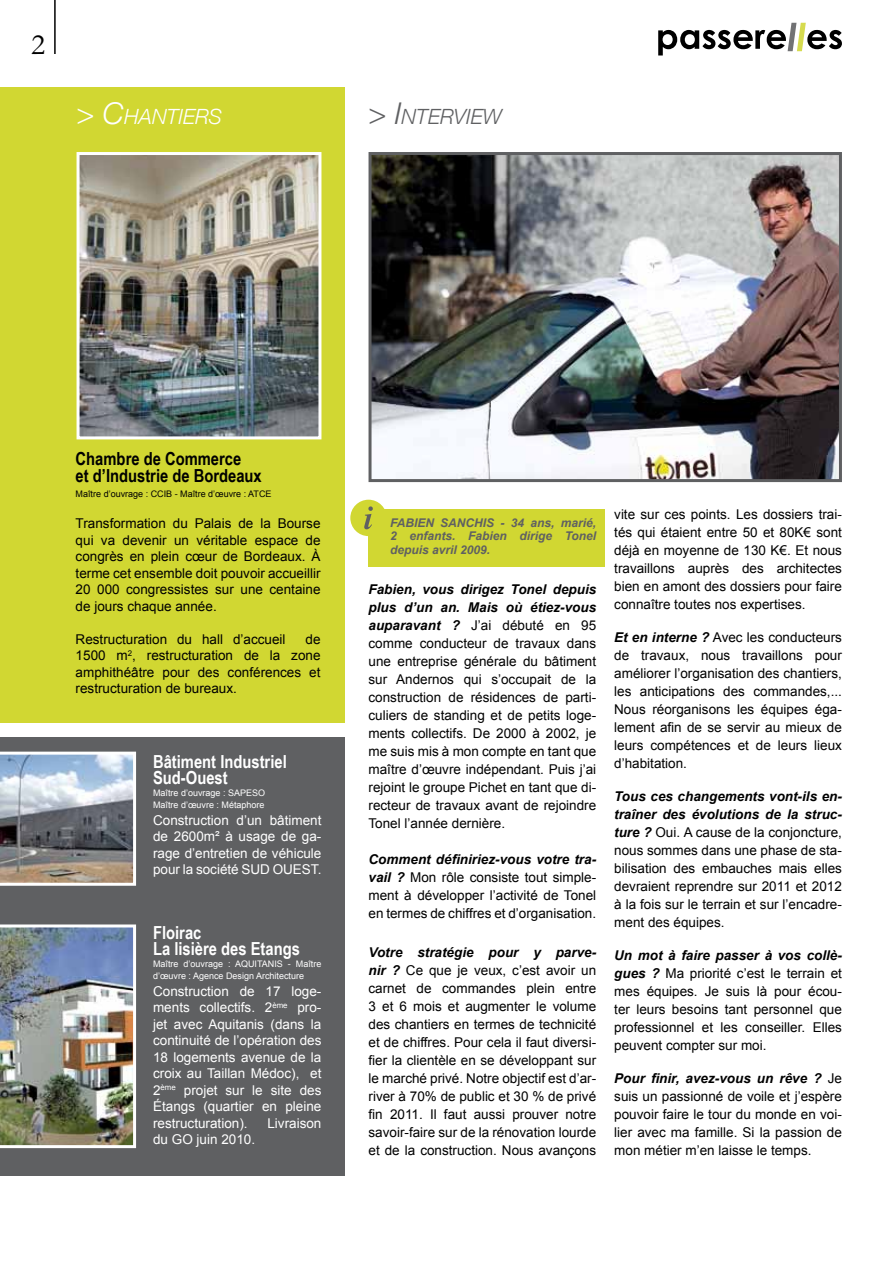
<style>
.page{position:relative;width:893px;height:1263px;background:#fff}
.page>*{position:absolute;margin:0;border:0;box-sizing:border-box;transform-origin:0 0}
.t1{font:30px "Garamond";color:#000}
.t2{font:italic 300 21px "Helvetica Neue";color:#fff}
.t3{font:italic 300 21px "Helvetica Neue";color:#5f6062}
.t4{font:700 18px/16.5px "Arial Narrow";color:#fff}
.t5{font:700 18px/16.5px "Arial Narrow";color:#000}
.t6{font:13.5px/18px "Arial";color:#000;text-align:justify}
.t7{font:13.5px/16.5px "Arial";color:#fff;text-align:justify}
.t8{font:italic 700 12px/13.5px "Arial";color:#5f6062;text-align:justify}
.t9{font:9px/12px "Arial";color:#fff}
.t10{font:9px "Arial";color:#000}
.s1{font-size:30px}
.s2{font-weight:700;font-style:italic}
</style>
<div class="page">
<div style="left:0;top:738px;width:344px;height:438px;background:#5f6062"></div>
<hr style="left:54px;top:0;width:2px;height:54px;background:#000">
<div style="left:0;top:87px;width:344px;height:636px;background:#d1d732"></div>
<img style="left:373px;top:156px;width:465px;height:322px">
<div style="left:369px;top:152px;width:473px;height:330px;border:3px solid #5f6062"></div>
<svg style="left:0;top:752px;width:136px;height:134px"></svg>
<img style="left:0;top:924px;width:136px;height:224px">
<img style="left:81px;top:156px;width:236px;height:279px">
<div style="left:77px;top:152px;width:244px;height:287px;border:3px solid #fff"></div>
<svg style="left:658px;top:23px;width:184px;height:32px"></svg>
<div style="left:369px;top:509px;width:236px;height:57px;background:#d1d732"></div>
<div style="left:350px;top:500px;width:37px;height:36px;background:#d1d732;border-radius:50%"></div>
<svg style="left:364px;top:506px;width:9px;height:23px"></svg>
<h1 class="t1" style="left:31px;top:26px;width:16px">2</h1>
<h2 class="t2" style="left:77px;top:104px;width:147px"><span class="s1">&gt; C</span>HANTIERS</h2>
<h2 class="t3" style="left:369px;top:104px;width:135px"><span class="s1">&gt; I</span>NTERVIEW</h2>
<h3 class="t5" style="left:76px;top:450px;width:188px">Chambre de Commerce<br>et d’Industrie de Bordeaux</h3>
<p class="t10" style="left:76px;top:488px;width:197px">Maître d’ouvrage : CCIB - Maître d’œuvre : ATCE</p>
<p class="t6" style="left:76px;top:515px;width:246px;line-height:16.5px">Transformation du Palais de la Bourse qui va devenir un véritable espace de congrès en plein cœur de Bordeaux. À terme cet ensemble doit pouvoir accueillir 20 000 congressistes sur une centaine de jours chaque année.</p>
<p class="t6" style="left:76px;top:630px;width:211px">Restructuration du hall d’accueil</p>
<p class="t6" style="left:76px;top:631px;width:246px;line-height:16.5px;text-indent:230px">de 1500 m<sup>2</sup>, restructuration de la zone amphithéâtre pour des conférences et restructuration de bureaux.</p>
<h3 class="t4" style="left:153px;top:752px;width:135px">Bâtiment Industriel<br>Sud-Ouest</h3>
<p class="t9" style="left:153px;top:787px;width:114px">Maître d’ouvrage : SAPESO<br>Maître d’œuvre : Métaphore</p>
<p class="t7" style="left:153px;top:812px;width:170px">Construction d’un bâtiment de 2600m² à usage de ga&shy;rage d’entretien de véhicule pour la société SUD OUEST.</p>
<h3 class="t4" style="left:153px;top:923px;width:148px">Floirac<br>La lisière des Etangs</h3>
<p class="t9" style="left:153px;top:958px;width:170px">Maître d’ouvrage : AQUITANIS - Maître d’œuvre : Agence Design Architecture</p>
<p class="t7" style="left:153px;top:983px;width:170px">Construction de 17 loge&shy;ments collectifs. 2<sup>ème</sup> pro&shy;jet avec Aquitanis (dans la continuité de l’opération des 18 logements avenue de la croix au Taillan Médoc), et 2<sup>ème</sup> projet sur le site des Étangs (quartier en pleine restructuration).</p>
<p class="t7" style="left:267px;top:1115px;width:56px">Livraison</p>
<p class="t7" style="left:153px;top:1131px;width:104px">du GO juin 2010.</p>
<p class="t8" style="left:390px;top:516px;width:208px">FABIEN SANCHIS - 34 ans, marié, 2 enfants. Fabien dirige Tonel depuis avril 2009.</p>
<p class="t6" style="left:369px;top:580px;width:229px"><span class="s2">Fabien, vous dirigez Tonel depuis plus d’un an. Mais où étiez-vous auparavant ?</span> J’ai débuté en 95 comme conducteur de travaux dans une entreprise générale du bâtiment sur Andernos qui s’occupait de la construction de résidences de parti&shy;culiers de standing et de petits loge&shy;ments collectifs. De 2000 à 2002, je me suis mis à mon compte en tant que maître d’œuvre indépendant. Puis j’ai rejoint le groupe Pichet en tant que di&shy;recteur de travaux avant de rejoindre Tonel l’année dernière.</p>
<p class="t6" style="left:369px;top:850px;width:229px"><span class="s2">Comment définiriez-vous votre tra&shy;vail ?</span> Mon rôle consiste tout simple&shy;ment à développer l’activité de Tonel en termes de chiffres et d’organisation.</p>
<p class="t6" style="left:369px;top:943px;width:229px"><span class="s2">Votre stratégie pour y parve&shy;nir ?</span> Ce que je veux, c’est avoir un carnet de commandes plein entre 3 et 6 mois et augmenter le volume des chantiers en termes de technicité et de chiffres. Pour cela il faut diversi&shy;fier la clientèle en se développant sur le marché privé. Notre objectif est d’ar&shy;river à 70% de public et 30 % de privé fin 2011. Il faut aussi prouver notre savoir-faire sur de la rénovation lourde et de la construction. Nous avançons</p>
<p class="t6" style="left:614px;top:505px;width:229px">vite sur ces points. Les dossiers trai&shy;tés qui étaient entre 50 et 80K€ sont déjà en moyenne de 130 K€. Et nous travaillons auprès des architectes bien en amont des dossiers pour faire connaître toutes nos expertises.</p>
<p class="t6" style="left:614px;top:628px;width:229px"><span class="s2">Et en interne ?</span> Avec les conducteurs de travaux, nous travaillons pour améliorer l’organisation des chantiers, les anticipations des commandes,...<br>Nous réorganisons les équipes éga&shy;lement afin de se servir au mieux de leurs compétences et de leurs lieux d’habitation.</p>
<p class="t6" style="left:614px;top:787px;width:229px"><span class="s2">Tous ces changements vont-ils en&shy;traîner des évolutions de la struc&shy;ture ?</span> Oui. A cause de la conjoncture, nous sommes dans une phase de sta&shy;bilisation des embauches mais elles devraient reprendre sur 2011 et 2012 à la fois sur le terrain et sur l’encadre&shy;ment des équipes.</p>
<p class="t6" style="left:614px;top:946px;width:229px"><span class="s2">Un mot à faire passer à vos collè&shy;gues ?</span> Ma priorité c’est le terrain et mes équipes. Je suis là pour écou&shy;ter leurs besoins tant personnel que professionnel et les conseiller. Elles peuvent compter sur moi.</p>
<p class="t6" style="left:614px;top:1069px;width:229px"><span class="s2">Pour finir, avez-vous un rêve ?</span> Je suis un passionné de voile et j’espère pouvoir faire le tour du monde en voi&shy;lier avec ma famille. Si la passion de mon métier m’en laisse le temps.</p>
</div>
